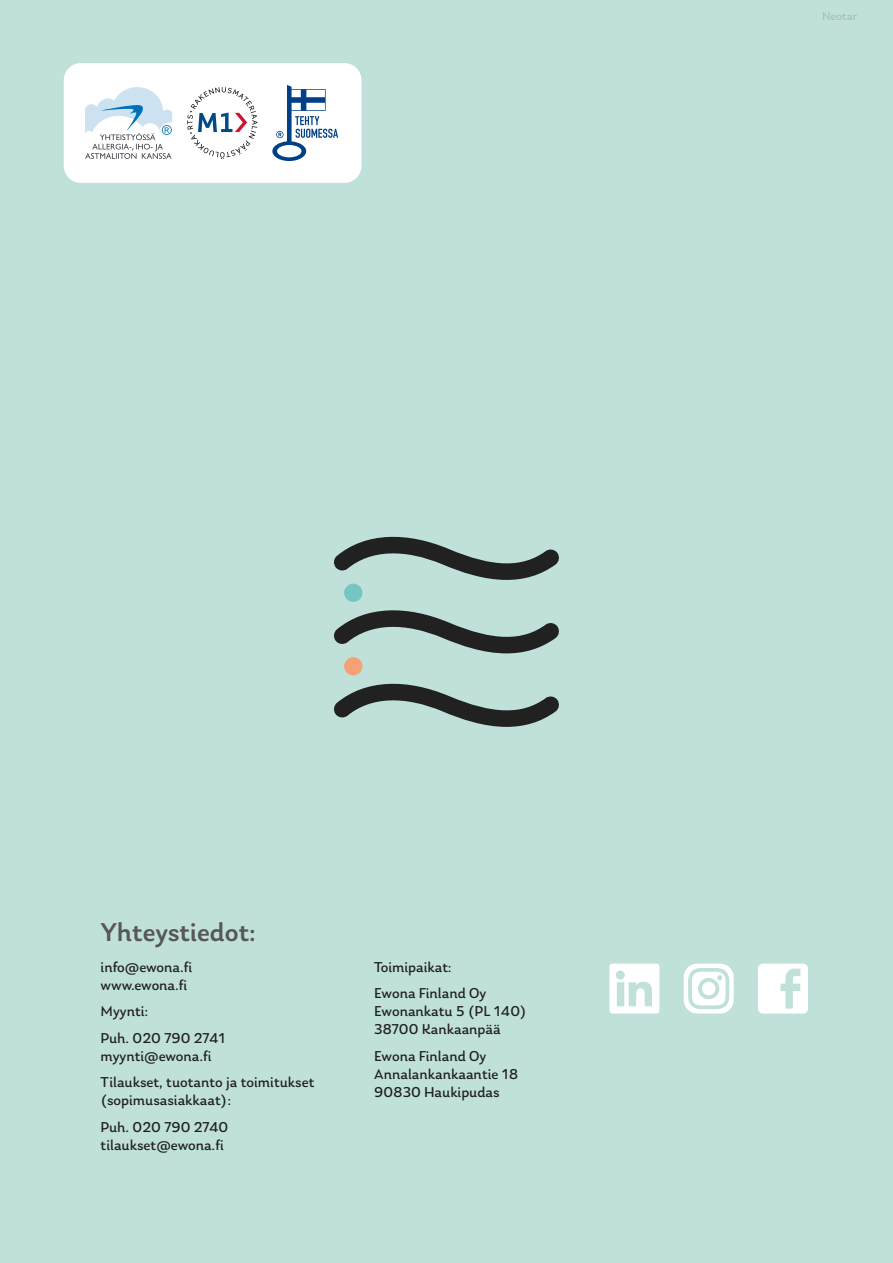
<style>
.page{position:relative;width:893px;height:1263px;background:#c0e1d9}
.page>*{position:absolute;margin:0;border:0;box-sizing:border-box;transform-origin:0 0}
.t1{font:500 27px "Laca";color:#575756}
.t2{font:15px/18px "Laca";color:#212121}
.t3{font:12px "Laca";color:#a4c1ba}
</style>
<div class="page">
<svg style="left:609px;top:963px;width:50px;height:50px"></svg>
<svg style="left:684px;top:963px;width:50px;height:50px"></svg>
<svg style="left:758px;top:963px;width:50px;height:50px"></svg>
<svg style="left:334px;top:536px;width:225px;height:44px"></svg>
<svg style="left:334px;top:610px;width:225px;height:43px"></svg>
<svg style="left:334px;top:683px;width:225px;height:44px"></svg>
<div style="left:344px;top:584px;width:18px;height:18px;background:#75c6c3;border-radius:50%"></div>
<div style="left:344px;top:657px;width:18px;height:18px;background:#f5a177;border-radius:50%"></div>
<div style="left:64px;top:63px;width:297px;height:120px;background:#fff;border-radius:17px"></div>
<svg style="left:85px;top:87px;width:87px;height:72px"></svg>
<svg style="left:272px;top:85px;width:66px;height:76px"></svg>
<svg style="left:187px;top:87px;width:70px;height:72px"></svg>
<p class="t3" style="left:822px;top:9px;width:37px">Neotar</p>
<h1 class="t1" style="left:101px;top:916px;width:157px">Yhteystiedot:</h1>
<p class="t2" style="left:101px;top:958px;width:93px">info@ewona.fi www.ewona.fi</p>
<p class="t2" style="left:101px;top:998px;width:126px;line-height:26.5px">Myynti:<br>Puh. 020 790 2741</p>
<p class="t2" style="left:101px;top:1042px;width:215px;line-height:26.5px">myynti@ewona.fi<br>Tilaukset, tuotanto ja toimitukset</p>
<p class="t2" style="left:101px;top:1087px;width:132px;line-height:26.5px">(sopimusasiakkaat):<br>Puh. 020 790 2740</p>
<p class="t2" style="left:101px;top:1136px;width:125px">tilaukset@ewona.fi</p>
<p class="t2" style="left:374px;top:953px;width:114px;line-height:26.5px">Toimipaikat:<br>Ewona Finland Oy</p>
<p class="t2" style="left:374px;top:1002px;width:154px">Ewonankatu 5 (PL 140)<br>38700 Kankaanpää</p>
<p class="t2" style="left:374px;top:1047px;width:146px">Ewona Finland Oy<br>Annalankankaantie 18<br>90830 Haukipudas</p>
</div>
